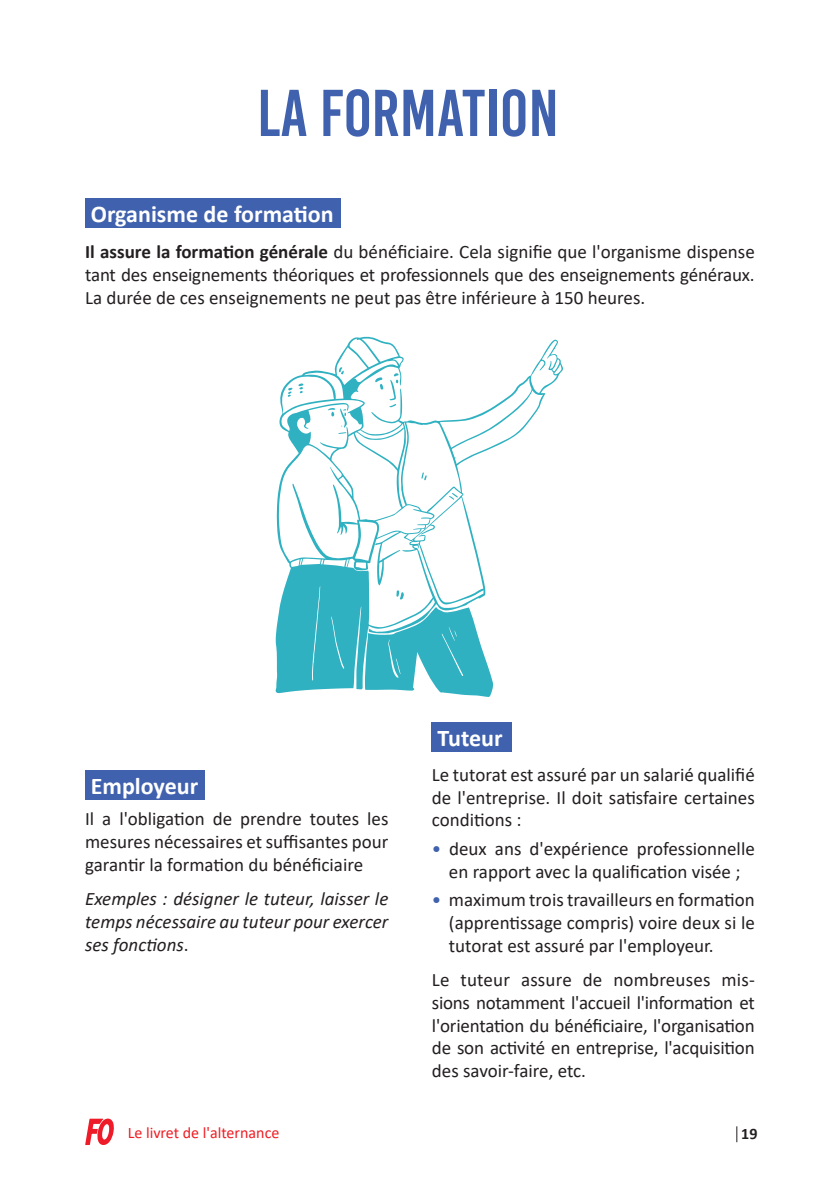
<style>
.page{position:relative;width:840px;height:1191px;background:#fff}
.page>*{position:absolute;margin:0;border:0;box-sizing:border-box;transform-origin:0 0}
.GRAND_TITRE{font:66px "Bebas Kai";color:#4061ad}
.SOUS_TITRE{font:700 24px "Calibri";color:#fff}
.TEXTE{font:19px/22.8px "Calibri";color:#231f20;text-align:justify}
.TEXTE-2{font:italic 19px/22.8px "Calibri";color:#231f20;text-align:justify}
.t1{font:16px "Calibri";color:#ee1d23}
.t2{font:700 16px "Calibri";color:#231f20}
.s1{font-weight:700}
.s2{font-style:normal}
.s3{color:#4061ad}
</style>
<div class="page">
<svg style="left:736px;top:1126px;width:1px;height:16px"></svg>
<svg style="left:85px;top:1118px;width:29px;height:27px"></svg>
<div style="left:85px;top:198px;width:255px;height:30px;background:#4061ad"></div>
<div style="left:85px;top:770px;width:119px;height:29px;background:#4061ad"></div>
<div style="left:431px;top:722px;width:80px;height:29px;background:#4061ad"></div>
<svg style="left:275px;top:337px;width:288px;height:356px"></svg>
<svg style="left:364px;top:607px;width:129px;height:90px"></svg>
<svg style="left:375px;top:377px;width:8px;height:12px"></svg>
<svg style="left:389px;top:373px;width:9px;height:34px"></svg>
<svg style="left:396px;top:590px;width:7px;height:9px"></svg>
<svg style="left:421px;top:472px;width:5px;height:8px"></svg>
<svg style="left:328px;top:408px;width:19px;height:26px"></svg>
<svg style="left:298px;top:383px;width:5px;height:10px"></svg>
<svg style="left:287px;top:388px;width:5px;height:9px"></svg>
<svg style="left:338px;top:367px;width:5px;height:7px"></svg>
<svg style="left:448px;top:493px;width:9px;height:7px"></svg>
<p class="GRAND_TITRE" style="left:257px;top:78px;width:303px">LA FORMATION</p>
<p class="SOUS_TITRE" style="left:91px;top:197px;width:244px">Organisme de formation</p>
<p class="TEXTE" style="left:85px;top:240px;width:670px"><span class="s1">Il assure la formation générale</span> du bénéficiaire. Cela signifie que l'organisme dispense tant des enseignements théoriques et professionnels que des enseignements généraux.<br>La durée de ces enseignements ne peut pas être inférieure à 150 heures.</p>
<p class="SOUS_TITRE" style="left:91px;top:768px;width:109px">Employeur</p>
<p class="TEXTE" style="left:85px;top:807px;width:304px">Il a l'obligation de prendre toutes les mesures nécessaires et suffisantes pour garantir la formation du bénéficiaire</p>
<p class="TEXTE-2" style="left:85px;top:886px;width:304px">Exemples : désigner le tuteur, laisser le temps nécessaire au tuteur pour exercer ses fonctions<span class="s2">.</span></p>
<p class="SOUS_TITRE" style="left:437px;top:721px;width:67px">Tuteur</p>
<p class="TEXTE" style="left:431px;top:762px;width:324px">Le tutorat est assuré par un salarié qualifié de l'entreprise. Il doit satisfaire certaines conditions :</p>
<p class="TEXTE" style="left:431px;top:836px;width:324px;text-align:center"><span class="s3">•</span> deux ans d'expérience professionnelle en rapport avec la qualification visée ;</p>
<p class="TEXTE" style="left:448px;top:888px;width:307px;text-indent:-17px"><span class="s3">•</span> maximum trois travailleurs en formation (apprentissage compris) voire deux si le tutorat est assuré par l'employeur.</p>
<p class="TEXTE" style="left:431px;top:967px;width:324px">Le tuteur assure de nombreuses mis&shy;sions notamment l'accueil l'information et l'orientation du bénéficiaire, l'organisation de son activité en entreprise, l'acquisition des savoir-faire, etc.</p>
<p class="t1" style="left:128px;top:1121px;width:153px">Le livret de l'alternance</p>
<p class="t2" style="left:740px;top:1122px;width:18px">19</p>
</div>
